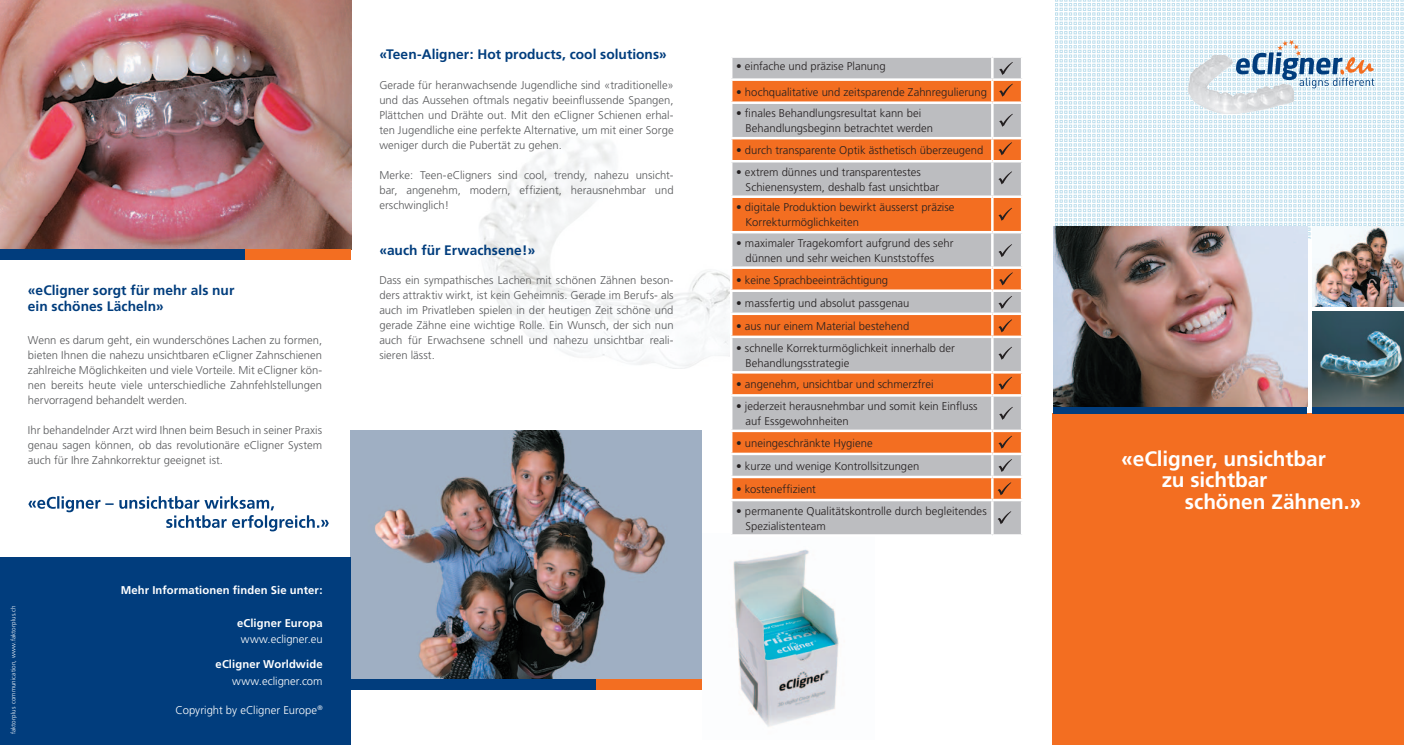
<style>
.page{position:relative;width:1404px;height:745px;background:#fff}
.page>*{position:absolute;margin:0;border:0;box-sizing:border-box;transform-origin:0 0}
.t1{font:700 20.88px "Frutiger";letter-spacing:-.005em;color:#fff}
.titel{font:700 13.75px "Frutiger";color:#013d7d}
.lauftext{font:300 11.25px/15px "Frutiger";color:#57585a;text-align:justify}
.lauftext-2{font:300 11.25px "Frutiger";color:#231f20}
.titel-2{font:700 11.25px "Frutiger";letter-spacing:.01em;color:#fff}
.titel-3{font:300 11.25px "Frutiger";color:#fff}
.lauftext-3{font:300 6.25px "Frutiger";letter-spacing:.015em;color:#fff}
</style>
<div class="page">
<div style="left:1052px;top:413px;width:351px;height:331px;background:#f36e21"></div>
<div style="left:1053px;top:406px;width:253px;height:7px;background:#013d7d"></div>
<div style="left:1312px;top:406px;width:91px;height:7px;background:#013d7d"></div>
<img style="left:479px;top:139px;width:251px;height:229px">
<img style="left:1053px;top:227px;width:253px;height:179px">
<img style="left:1312px;top:227px;width:91px;height:79px">
<img style="left:1312px;top:311px;width:91px;height:95px">
<img style="left:351px;top:430px;width:350px;height:249px">
<svg style="left:1055px;top:0;width:347px;height:238px"></svg>
<img style="left:1187px;top:55px;width:105px;height:59px">
<div style="left:0;top:557px;width:351px;height:187px;background:#013d7d"></div>
<div style="left:351px;top:679px;width:245px;height:10px;background:#013d7d"></div>
<div style="left:596px;top:679px;width:105px;height:10px;background:#f36e21"></div>
<img style="left:0;top:0;width:351px;height:249px">
<div style="left:0;top:249px;width:245px;height:10px;background:#013d7d"></div>
<div style="left:245px;top:249px;width:106px;height:10px;background:#f36e21"></div>
<img style="left:733px;top:549px;width:106px;height:178px">
<div style="left:732px;top:58px;width:288px;height:476px;background:#bcbdc0"></div>
<svg style="left:732px;top:81px;width:288px;height:417px;background:#d59a79"></svg>
<hr style="left:730px;top:78px;width:262px;height:3px;background:#fff">
<hr style="left:992px;top:78px;width:31px;height:3px;background:#fff">
<hr style="left:730px;top:101px;width:262px;height:3px;background:#fff">
<hr style="left:992px;top:101px;width:31px;height:3px;background:#fff">
<hr style="left:730px;top:137px;width:262px;height:2px;background:#fff">
<hr style="left:992px;top:137px;width:31px;height:2px;background:#fff">
<hr style="left:991px;top:58px;width:2px;height:20px;background:#fff">
<hr style="left:991px;top:81px;width:2px;height:20px;background:#fff">
<hr style="left:991px;top:104px;width:2px;height:33px;background:#fff">
<hr style="left:991px;top:139px;width:2px;height:21px;background:#fff">
<hr style="left:991px;top:162px;width:2px;height:33px;background:#fff">
<hr style="left:991px;top:198px;width:2px;height:33px;background:#fff">
<hr style="left:991px;top:233px;width:2px;height:33px;background:#fff">
<hr style="left:991px;top:269px;width:2px;height:20px;background:#fff">
<hr style="left:991px;top:292px;width:2px;height:20px;background:#fff">
<hr style="left:991px;top:315px;width:2px;height:20px;background:#fff">
<hr style="left:991px;top:338px;width:2px;height:33px;background:#fff">
<hr style="left:991px;top:373px;width:2px;height:21px;background:#fff">
<hr style="left:991px;top:396px;width:2px;height:33px;background:#fff">
<hr style="left:991px;top:432px;width:2px;height:20px;background:#fff">
<hr style="left:991px;top:455px;width:2px;height:20px;background:#fff">
<hr style="left:991px;top:478px;width:2px;height:20px;background:#fff">
<hr style="left:991px;top:501px;width:2px;height:33px;background:#fff">
<hr style="left:730px;top:160px;width:262px;height:2px;background:#fff">
<hr style="left:992px;top:160px;width:31px;height:2px;background:#fff">
<hr style="left:730px;top:195px;width:262px;height:3px;background:#fff">
<hr style="left:992px;top:195px;width:31px;height:3px;background:#fff">
<hr style="left:730px;top:231px;width:262px;height:2px;background:#fff">
<hr style="left:992px;top:231px;width:31px;height:2px;background:#fff">
<hr style="left:730px;top:266px;width:262px;height:3px;background:#fff">
<hr style="left:992px;top:266px;width:31px;height:3px;background:#fff">
<hr style="left:730px;top:289px;width:262px;height:3px;background:#fff">
<hr style="left:992px;top:289px;width:31px;height:3px;background:#fff">
<hr style="left:730px;top:312px;width:262px;height:3px;background:#fff">
<hr style="left:992px;top:312px;width:31px;height:3px;background:#fff">
<hr style="left:730px;top:335px;width:262px;height:3px;background:#fff">
<hr style="left:992px;top:335px;width:31px;height:3px;background:#fff">
<hr style="left:730px;top:371px;width:262px;height:2px;background:#fff">
<hr style="left:992px;top:371px;width:31px;height:2px;background:#fff">
<hr style="left:730px;top:394px;width:262px;height:2px;background:#fff">
<hr style="left:992px;top:394px;width:31px;height:2px;background:#fff">
<hr style="left:730px;top:429px;width:262px;height:3px;background:#fff">
<hr style="left:992px;top:429px;width:31px;height:3px;background:#fff">
<hr style="left:730px;top:452px;width:262px;height:3px;background:#fff">
<hr style="left:992px;top:452px;width:31px;height:3px;background:#fff">
<hr style="left:730px;top:475px;width:262px;height:3px;background:#fff">
<hr style="left:992px;top:475px;width:31px;height:3px;background:#fff">
<hr style="left:730px;top:498px;width:262px;height:3px;background:#fff">
<hr style="left:992px;top:498px;width:31px;height:3px;background:#fff">
<svg style="left:999px;top:62px;width:13px;height:13px"></svg>
<svg style="left:998px;top:296px;width:14px;height:13px"></svg>
<svg style="left:998px;top:171px;width:14px;height:13px"></svg>
<svg style="left:999px;top:406px;width:13px;height:13px"></svg>
<svg style="left:997px;top:511px;width:14px;height:13px"></svg>
<svg style="left:999px;top:114px;width:13px;height:13px"></svg>
<svg style="left:998px;top:346px;width:14px;height:13px"></svg>
<svg style="left:998px;top:244px;width:14px;height:13px"></svg>
<svg style="left:998px;top:458px;width:14px;height:13px"></svg>
<svg style="left:999px;top:84px;width:13px;height:13px"></svg>
<svg style="left:998px;top:319px;width:14px;height:13px"></svg>
<svg style="left:998px;top:207px;width:14px;height:14px"></svg>
<svg style="left:998px;top:435px;width:14px;height:13px"></svg>
<svg style="left:998px;top:142px;width:14px;height:13px"></svg>
<svg style="left:998px;top:376px;width:14px;height:13px"></svg>
<svg style="left:999px;top:272px;width:13px;height:13px"></svg>
<svg style="left:997px;top:482px;width:14px;height:13px"></svg>
<svg style="left:28px;top:496px;width:301px;height:35px"></svg>
<p class="titel" style="left:28px;top:281px;width:208px">«eCligner sorgt für mehr als nur</p>
<p class="titel" style="left:28px;top:298px;width:137px">ein schönes Lächeln»</p>
<p class="lauftext" style="left:28px;top:332px;width:296px">Wenn es darum geht, ein wunderschönes Lachen zu formen, bieten Ihnen die nahezu unsichtbaren eCligner Zahnschienen zahlreiche Möglichkeiten und viele Vorteile. Mit eCligner kön&shy;nen bereits heute viele unterschiedliche Zahnfehlstellungen hervorragend behandelt werden.</p>
<p class="lauftext" style="left:28px;top:422px;width:296px">Ihr behandelnder Arzt wird Ihnen beim Besuch in seiner Praxis genau sagen können, ob das revolutionäre eCligner System auch für Ihre Zahnkorrektur geeignet ist.</p>
<p class="lauftext-3" style="left:10px;top:734px;width:130px;rotate:-90deg">faktorplus communication, www.faktorplus.ch</p>
<p class="titel-2" style="left:121px;top:583px;width:203px">Mehr Informationen finden Sie unter:</p>
<p class="titel-2" style="left:237px;top:616px;width:87px">eCligner Europa</p>
<p class="titel-3" style="left:241px;top:632px;width:83px">www.ecligner.eu</p>
<p class="titel-2" style="left:215px;top:657px;width:108px">eCligner Worldwide</p>
<p class="titel-3" style="left:232px;top:673px;width:92px">www.ecligner.com</p>
<p class="titel-3" style="left:175px;top:703px;width:149px">Copyright by eCligner Europe<sup>®</sup></p>
<p class="titel" style="left:379px;top:46px;width:289px">«Teen-Aligner: Hot products, cool solutions»</p>
<p class="lauftext" style="left:379px;top:77px;width:296px">Gerade für heranwachsende Jugendliche sind «traditionelle» und das Aussehen oftmals negativ beeinflussende Spangen, Plättchen und Drähte out. Mit den eCligner Schienen erhal&shy;ten Jugendliche eine perfekte Alternative, um mit einer Sorge weniger durch die Pubertät zu gehen.</p>
<p class="lauftext" style="left:379px;top:167px;width:296px">Merke: Teen-eCligners sind cool, trendy, nahezu unsicht&shy;bar, angenehm, modern, effizient, herausnehmbar und erschwinglich!</p>
<p class="titel" style="left:379px;top:242px;width:158px">«auch für Erwachsene!»</p>
<p class="lauftext" style="left:379px;top:272px;width:296px">Dass ein sympathisches Lachen mit schönen Zähnen beson&shy;ders attraktiv wirkt, ist kein Geheimnis. Gerade im Berufs- als auch im Privatleben spielen in der heutigen Zeit schöne und gerade Zähne eine wichtige Rolle. Ein Wunsch, der sich nun auch für Erwachsene schnell und nahezu unsichtbar reali&shy;sieren lässt.</p>
<p class="lauftext-2" style="left:736px;top:60px;width:151px">• einfache und präzise Planung</p>
<p class="lauftext-2" style="left:736px;top:85px;width:252px">• hochqualitative und zeitsparende Zahnregulierung</p>
<p class="lauftext-2" style="left:736px;top:107px;width:186px">• finales Behandlungsresultat kann bei</p>
<p class="lauftext-2" style="left:745px;top:122px;width:189px">Behandlungsbeginn betrachtet werden</p>
<p class="lauftext-2" style="left:736px;top:144px;width:249px">• durch transparente Optik ästhetisch überzeugend</p>
<p class="lauftext-2" style="left:736px;top:165px;width:186px">• extrem dünnes und transparentestes</p>
<p class="lauftext-2" style="left:745px;top:180px;width:195px">Schienensystem, deshalb fast unsichtbar</p>
<p class="lauftext-2" style="left:736px;top:201px;width:220px">• digitale Produktion bewirkt äusserst präzise</p>
<p class="lauftext-2" style="left:745px;top:216px;width:115px">Korrekturmöglichkeiten</p>
<p class="lauftext-2" style="left:736px;top:236px;width:219px">• maximaler Tragekomfort aufgrund des sehr</p>
<p class="lauftext-2" style="left:745px;top:251px;width:190px">dünnen und sehr weichen Kunststoffes</p>
<p class="lauftext-2" style="left:736px;top:273px;width:153px">• keine Sprachbeeinträchtigung</p>
<p class="lauftext-2" style="left:736px;top:296px;width:175px">• massfertig und absolut passgenau</p>
<p class="lauftext-2" style="left:736px;top:319px;width:175px">• aus nur einem Material bestehend</p>
<p class="lauftext-2" style="left:736px;top:341px;width:220px">• schnelle Korrekturmöglichkeit innerhalb der</p>
<p class="lauftext-2" style="left:745px;top:356px;width:105px">Behandlungsstrategie</p>
<p class="lauftext-2" style="left:736px;top:378px;width:199px">• angenehm, unsichtbar und schmerzfrei</p>
<p class="lauftext-2" style="left:736px;top:399px;width:243px">• jederzeit herausnehmbar und somit kein Einfluss</p>
<p class="lauftext-2" style="left:745px;top:414px;width:105px">auf Essgewohnheiten</p>
<p class="lauftext-2" style="left:736px;top:436px;width:138px">• uneingeschränkte Hygiene</p>
<p class="lauftext-2" style="left:736px;top:459px;width:184px">• kurze und wenige Kontrollsitzungen</p>
<p class="lauftext-2" style="left:736px;top:482px;width:81px">• kosteneffizient</p>
<p class="lauftext-2" style="left:736px;top:504px;width:252px">• permanente Qualitätskontrolle durch begleitendes</p>
<p class="lauftext-2" style="left:745px;top:519px;width:82px">Spezialistenteam</p>
<p class="t1" style="left:1121px;top:446px;width:206px">«eCligner, unsichtbar</p>
<p class="t1" style="left:1161px;top:467px;width:107px">zu sichtbar</p>
<p class="t1" style="left:1184px;top:488px;width:178px">schönen Zähnen.»</p>
</div>
